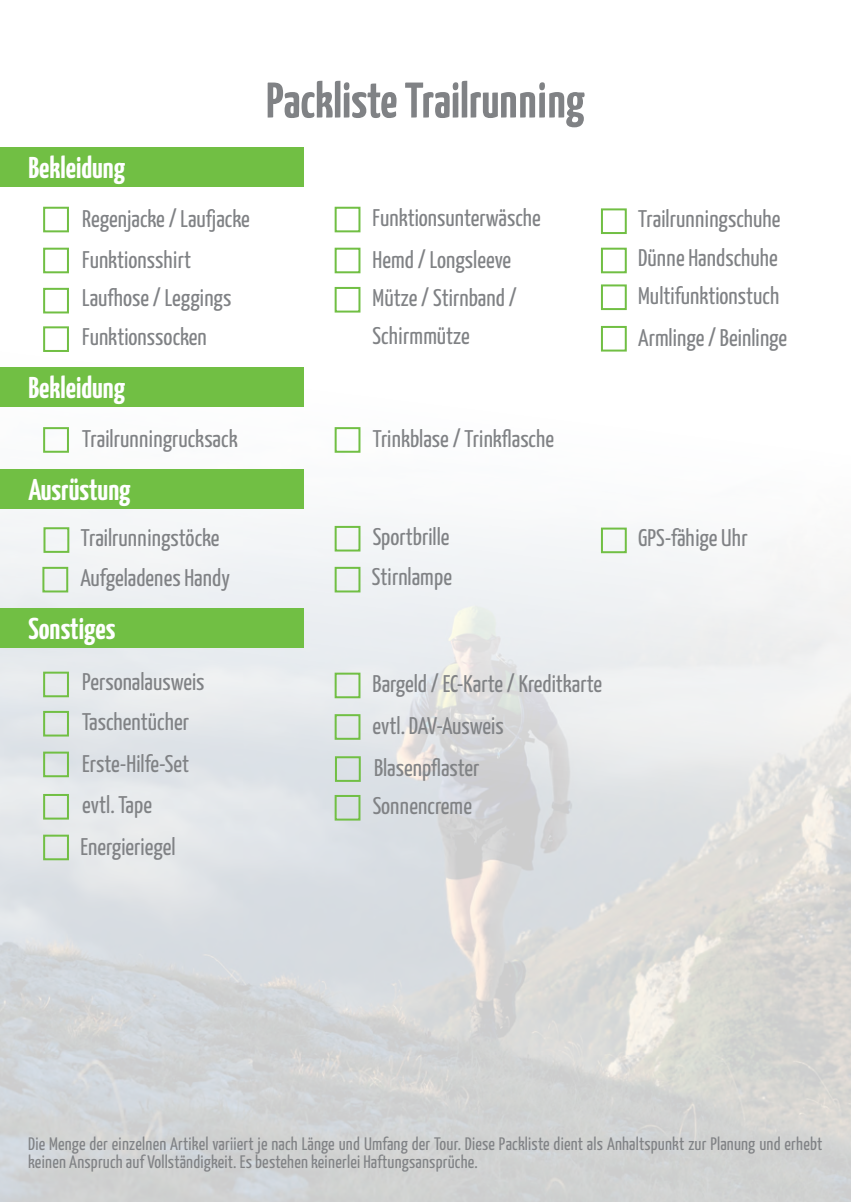
<style>
.page{position:relative;width:851px;height:1202px;background:#fff}
.page>*{position:absolute;margin:0;border:0;box-sizing:border-box;transform-origin:0 0}
.t1{font:700 50px "Yanone Kaffeesatz";color:#808285}
.t2{font:700 30px "Yanone Kaffeesatz";color:#fff}
.t3{font:24px/41.6px "Yanone Kaffeesatz";color:#808285}
.t4{font:18px/18px "Yanone Kaffeesatz";letter-spacing:.01em;color:#808285}
</style>
<div class="page">
<img style="left:0;top:326px;width:850px;height:876px">
<div style="left:43px;top:672px;width:26px;height:25px;border:2px solid #71bf44"></div>
<div style="left:334px;top:673px;width:26px;height:25px;border:2px solid #71bf44"></div>
<div style="left:334px;top:714px;width:26px;height:26px;border:2px solid #71bf44"></div>
<div style="left:43px;top:288px;width:26px;height:25px;border:2px solid #71bf44"></div>
<div style="left:601px;top:208px;width:25px;height:26px;border:2px solid #71bf44"></div>
<div style="left:334px;top:207px;width:26px;height:25px;border:2px solid #71bf44"></div>
<div style="left:334px;top:287px;width:26px;height:26px;border:2px solid #71bf44"></div>
<div style="left:43px;top:326px;width:26px;height:26px;border:2px solid #71bf44"></div>
<div style="left:334px;top:248px;width:26px;height:25px;border:2px solid #71bf44"></div>
<div style="left:601px;top:248px;width:25px;height:25px;border:2px solid #71bf44"></div>
<div style="left:43px;top:248px;width:26px;height:25px;border:2px solid #71bf44"></div>
<div style="left:43px;top:207px;width:26px;height:25px;border:2px solid #71bf44"></div>
<div style="left:601px;top:284px;width:25px;height:26px;border:2px solid #71bf44"></div>
<div style="left:601px;top:326px;width:25px;height:26px;border:2px solid #71bf44"></div>
<div style="left:43px;top:794px;width:26px;height:26px;border:2px solid #71bf44"></div>
<div style="left:601px;top:528px;width:25px;height:25px;border:2px solid #71bf44"></div>
<div style="left:334px;top:526px;width:26px;height:25px;border:2px solid #71bf44"></div>
<div style="left:42px;top:567px;width:26px;height:25px;border:2px solid #71bf44"></div>
<div style="left:334px;top:795px;width:26px;height:26px;border:2px solid #71bf44"></div>
<div style="left:334px;top:567px;width:26px;height:25px;border:2px solid #71bf44"></div>
<div style="left:335px;top:756px;width:26px;height:26px;border:2px solid #71bf44"></div>
<div style="left:43px;top:752px;width:26px;height:25px;border:2px solid #71bf44"></div>
<div style="left:43px;top:835px;width:26px;height:25px;border:2px solid #71bf44"></div>
<div style="left:43px;top:527px;width:26px;height:26px;border:2px solid #71bf44"></div>
<div style="left:334px;top:427px;width:26px;height:26px;border:2px solid #71bf44"></div>
<div style="left:43px;top:427px;width:26px;height:26px;border:2px solid #71bf44"></div>
<div style="left:43px;top:711px;width:26px;height:25px;border:2px solid #71bf44"></div>
<div style="left:0;top:147px;width:303px;height:40px;background:#71bf44"></div>
<div style="left:0;top:367px;width:303px;height:40px;background:#71bf44"></div>
<div style="left:0;top:469px;width:303px;height:40px;background:#71bf44"></div>
<div style="left:0;top:608px;width:303px;height:40px;background:#71bf44"></div>
<p class="t2" style="left:28px;top:147px;width:98px">Bekleidung</p>
<p class="t3" style="left:82px;top:197px;width:169px">Regenjacke / Laufjacke</p>
<h1 class="t1" style="left:266px;top:65px;width:320px">Packliste Trailrunning</h1>
<p class="t3" style="left:372px;top:196px;width:170px">Funktionsunterwäsche</p>
<p class="t3" style="left:638px;top:197px;width:144px">Trailrunningschuhe</p>
<p class="t3" style="left:82px;top:237px;width:110px">Funktionsshirt</p>
<p class="t3" style="left:638px;top:235px;width:141px">Dünne Handschuhe</p>
<p class="t3" style="left:372px;top:238px;width:140px">Hemd / Longsleeve</p>
<p class="t3" style="left:82px;top:276px;width:150px">Laufhose / Leggings</p>
<p class="t3" style="left:82px;top:315px;width:126px">Funktionssocken</p>
<p class="t2" style="left:28px;top:367px;width:98px">Bekleidung</p>
<p class="t3" style="left:372px;top:276px;width:146px">Mütze / Stirnband /</p>
<p class="t3" style="left:372px;top:314px;width:99px">Schirmmütze</p>
<p class="t3" style="left:82px;top:417px;width:157px">Trailrunningrucksack</p>
<p class="t3" style="left:372px;top:416px;width:183px">Trinkblase / Trinkflasche</p>
<p class="t2" style="left:28px;top:469px;width:104px">Ausrüstung</p>
<p class="t3" style="left:81px;top:515px;width:140px">Trailrunningstöcke</p>
<p class="t3" style="left:372px;top:515px;width:78px">Sportbrille</p>
<p class="t3" style="left:80px;top:556px;width:151px">Aufgeladenes Handy</p>
<p class="t3" style="left:372px;top:555px;width:82px">Stirnlampe</p>
<p class="t2" style="left:28px;top:607px;width:88px">Sonstiges</p>
<p class="t3" style="left:82px;top:660px;width:124px">Personalausweis</p>
<p class="t3" style="left:372px;top:662px;width:231px">Bargeld / EC-Karte / Kreditkarte evtl. DAV-Ausweis</p>
<p class="t3" style="left:82px;top:699px;width:108px">Taschentücher</p>
<p class="t3" style="left:82px;top:742px;width:108px">Erste-Hilfe-Set</p>
<p class="t3" style="left:82px;top:782px;width:71px">evtl. Tape</p>
<p class="t3" style="left:80px;top:824px;width:97px">Energieriegel</p>
<p class="t3" style="left:374px;top:746px;width:107px">Blasenpflaster</p>
<p class="t3" style="left:372px;top:784px;width:101px">Sonnencreme</p>
<p class="t3" style="left:638px;top:274px;width:150px">Multifunktionstuch<br>Armlinge / Beinlinge</p>
<p class="t3" style="left:638px;top:516px;width:111px">GPS-fähige Uhr</p>
<p class="t4" style="left:28px;top:1134px;width:795px">Die Menge der einzelnen Artikel variiert je nach Länge und Umfang der Tour. Diese Packliste dient als Anhaltspunkt zur Planung und erhebt keinen Anspruch auf Vollständigkeit. Es bestehen keinerlei Haftungsansprüche.</p>
</div>
